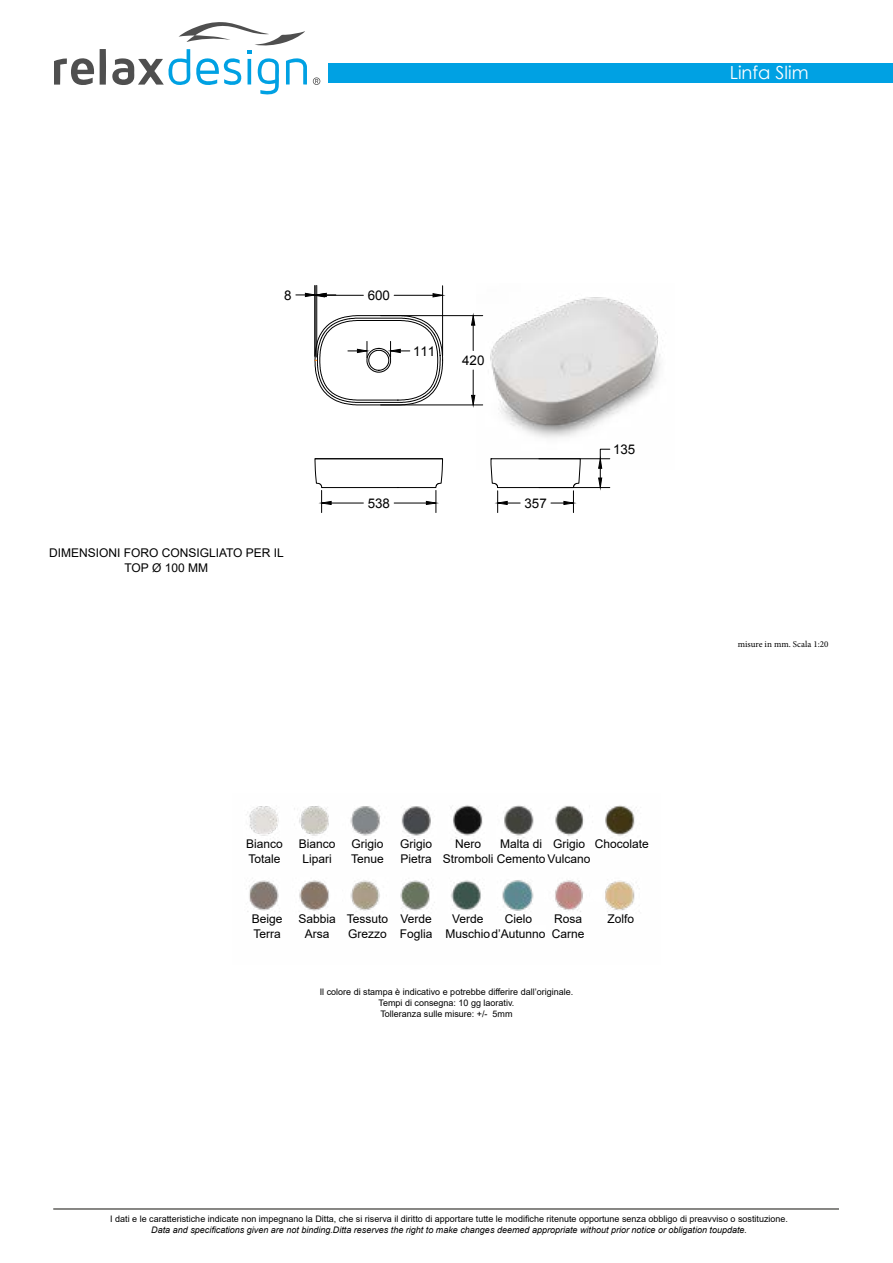
<style>
.page{position:relative;width:893px;height:1263px;background:#fff}
.page>*{position:absolute;margin:0;border:0;box-sizing:border-box;transform-origin:0 0}
.t1{font:18px "Century Gothic";color:#fff}
.t2{font:13.35px "Arial";color:#000}
.t3{font:12px/15px "Arial";color:#000}
.t4{font:9px/10.8px "Arial";color:#000;text-align:center}
.t5{font:italic 9px "Arial";color:#000}
.t6{font:9px "Minion Pro";color:#000}
</style>
<div class="page">
<svg style="left:100px;top:49px;width:6px;height:36px"></svg>
<svg style="left:54px;top:58px;width:40px;height:27px"></svg>
<svg style="left:112px;top:22px;width:195px;height:73px"></svg>
<svg style="left:313px;top:77px;width:7px;height:8px"></svg>
<div style="left:328px;top:64px;width:565px;height:19px;background:#00a1e3"></div>
<hr style="left:53px;top:1208px;width:786px;height:1px;background:#12110c">
<img style="left:247px;top:805px;width:393px;height:107px">
<img style="left:476px;top:297px;width:185px;height:163px">
<hr style="left:442px;top:286px;width:1px;height:70px;background:#000">
<hr style="left:325px;top:295px;width:38px;height:1px;background:#000">
<hr style="left:394px;top:295px;width:39px;height:1px;background:#000">
<svg style="left:432px;top:293px;width:11px;height:5px"></svg>
<hr style="left:381px;top:315px;width:102px;height:1px;background:#000">
<hr style="left:381px;top:405px;width:102px;height:1px;background:#000">
<svg style="left:471px;top:315px;width:5px;height:36px"></svg>
<svg style="left:471px;top:370px;width:5px;height:36px"></svg>
<hr style="left:539px;top:458px;width:71px;height:1px;background:#000">
<hr style="left:539px;top:487px;width:71px;height:1px;background:#000">
<svg style="left:598px;top:449px;width:12px;height:39px"></svg>
<svg style="left:314px;top:315px;width:129px;height:91px"></svg>
<hr style="left:316px;top:285px;width:1px;height:72px;background:#000">
<hr style="left:315px;top:285px;width:1px;height:72px;background:#000">
<svg style="left:296px;top:293px;width:40px;height:5px"></svg>
<svg style="left:314px;top:458px;width:129px;height:55px"></svg>
<svg style="left:490px;top:458px;width:91px;height:55px"></svg>
<h1 class="t1" style="left:730px;top:60px;width:80px">Linfa Slim</h1>
<h2 class="t2" style="left:284px;top:286px;width:9px">8</h2>
<h3 class="t3" style="left:49px;top:545px;width:236px;text-align:center">DIMENSIONI FORO CONSIGLIATO PER IL<br>TOP Ø 100 MM</h3>
<h2 class="t2" style="left:368px;top:287px;width:24px">600</h2>
<h2 class="t2" style="left:413px;top:342px;width:24px">111</h2>
<h2 class="t2" style="left:462px;top:351px;width:24px">420</h2>
<h2 class="t2" style="left:368px;top:494px;width:24px">538</h2>
<h2 class="t2" style="left:524px;top:494px;width:24px">357</h2>
<h2 class="t2" style="left:613px;top:440px;width:24px">135</h2>
<h3 class="t3" style="left:246px;top:836px;width:38px">Bianco<br>Totale</h3>
<h3 class="t3" style="left:299px;top:836px;width:38px;text-align:center">Bianco<br>Lipari</h3>
<h3 class="t3" style="left:351px;top:836px;width:34px">Grigio<br>Tenue</h3>
<h3 class="t3" style="left:400px;top:836px;width:34px">Grigio<br>Pietra</h3>
<h3 class="t3" style="left:443px;top:836px;width:149px;text-indent:12px">Nero<br>Stromboli Cemento Vulcano</h3>
<h3 class="t3" style="left:500px;top:836px;width:44px">Malta di</h3>
<h3 class="t3" style="left:553px;top:836px;width:34px">Grigio</h3>
<h3 class="t3" style="left:595px;top:836px;width:56px">Chocolate</h3>
<h3 class="t3" style="left:252px;top:911px;width:32px">Beige<br>Terra</h3>
<h3 class="t3" style="left:299px;top:911px;width:39px;text-align:center">Sabbia<br>Arsa</h3>
<h3 class="t3" style="left:347px;top:911px;width:43px">Tessuto<br>Grezzo</h3>
<h3 class="t3" style="left:400px;top:911px;width:34px">Verde<br>Foglia</h3>
<h3 class="t3" style="left:445px;top:911px;width:102px;text-indent:7px">Verde<br>Muschiod’Autunno</h3>
<h3 class="t3" style="left:505px;top:911px;width:29px">Cielo</h3>
<h3 class="t3" style="left:552px;top:911px;width:34px">Rosa<br>Carne</h3>
<h3 class="t3" style="left:607px;top:911px;width:28px">Zolfo</h3>
<p class="t4" style="left:320px;top:987px;width:255px">Il colore di stampa è indicativo e potrebbe differire dall’originale.<br>Tempi di consegna: 10 gg laorativ.<br>Tolleranza sulle misure: +/- 5mm</p>
<p class="t6" style="left:738px;top:638px;width:92px">misure in mm. Scala 1:20</p>
<p class="t4" style="left:110px;top:1213px;width:679px">I dati e le caratteristiche indicate non impegnano la Ditta, che si riserva il diritto di apportare tutte le modifiche ritenute opportune senza obbligo di preavviso o sostituzione.</p>
<p class="t5" style="left:151px;top:1223px;width:597px">Data and specifications given are not binding.Ditta reserves the right to make changes deemed appropriate without prior notice or obligation toupdate.</p>
</div>
